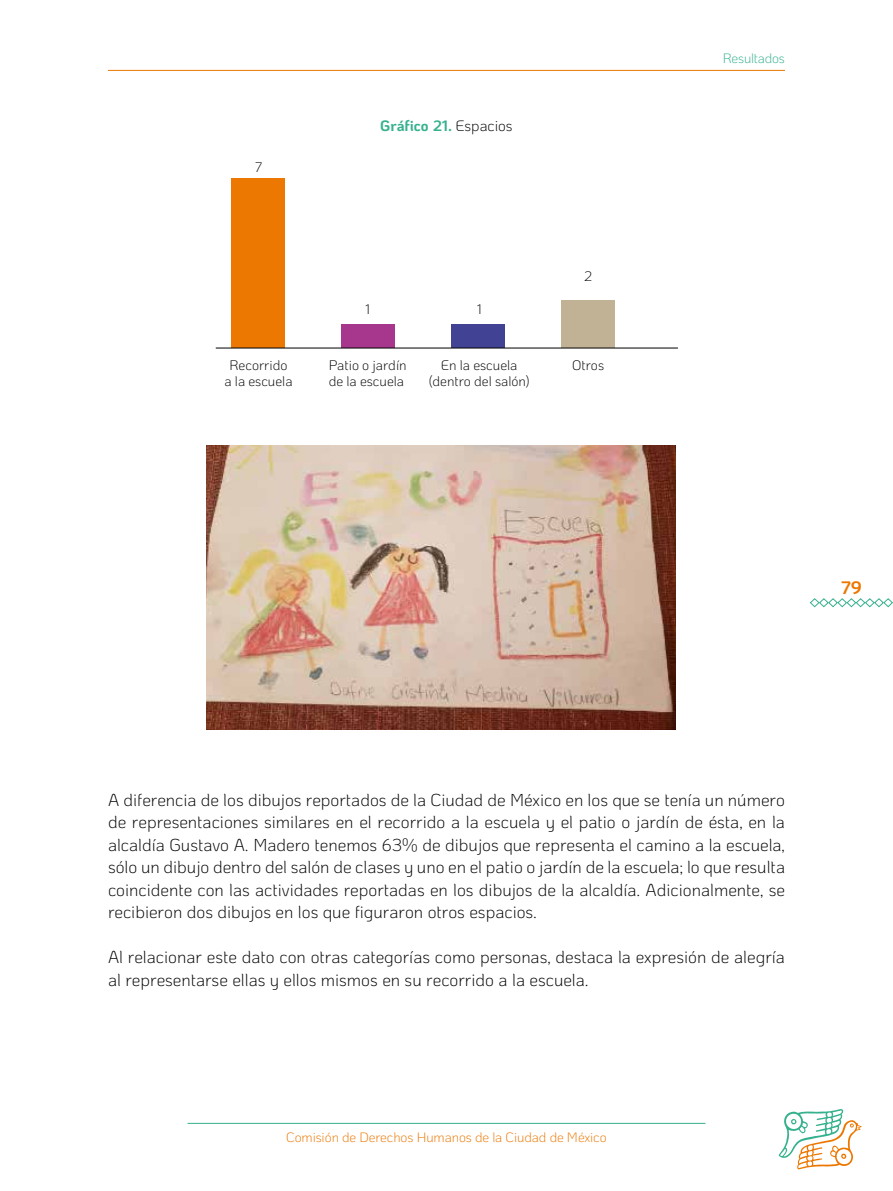
<style>
.page{position:relative;width:893px;height:1191px;background:#fff}
.page>*{position:absolute;margin:0;border:0;box-sizing:border-box;transform-origin:0 0}
.t1{font:700 18px "Ko Ho";color:#ec7700}
.t2{font:300 17.25px/22.5px "Ko Ho";color:#000;text-align:justify}
.t3{font:700 15px "Ko Ho";color:#36b18e}
.t4{font:300 13.8px/16.5px "Ko Ho";color:#000;text-align:center}
.t5{font:300 13.5px "Ko Ho";letter-spacing:-.005em;color:#ec7700}
.t6{font:300 13.5px "Ko Ho";letter-spacing:-.015em;color:#36b18e}
.s1{font-weight:300;color:#000}
</style>
<div class="page">
<hr style="left:108px;top:70px;width:677px;height:1px;background:#ec7700">
<hr style="left:188px;top:1123px;width:517px;height:1px;background:#36b18e">
<svg style="left:779px;top:1109px;width:83px;height:60px"></svg>
<svg style="left:809px;top:598px;width:84px;height:10px"></svg>
<div style="left:451px;top:325px;width:54px;height:23px;background:#414294"></div>
<div style="left:341px;top:325px;width:54px;height:23px;background:#a7378c"></div>
<div style="left:231px;top:179px;width:54px;height:169px;background:#ec7802"></div>
<div style="left:561px;top:300px;width:53px;height:48px;background:#c1b296"></div>
<hr style="left:216px;top:348px;width:462px;height:1px;background:#000">
<img style="left:207px;top:446px;width:468px;height:283px">
<p class="t4" style="left:255px;top:159px;width:9px">7</p>
<p class="t3" style="left:380px;top:113px;width:134px">Gráfico 21. <span class="s1">Espacios</span></p>
<p class="t4" style="left:365px;top:301px;width:6px">1</p>
<p class="t4" style="left:477px;top:301px;width:6px">1</p>
<p class="t4" style="left:224px;top:357px;width:70px">Recorrido a la escuela</p>
<p class="t4" style="left:329px;top:357px;width:79px;text-align:left">Patio o jardín de la escuela</p>
<p class="t4" style="left:429px;top:357px;width:103px">En la escuela (dentro del salón)</p>
<p class="t4" style="left:584px;top:268px;width:10px">2</p>
<p class="t4" style="left:572px;top:357px;width:33px">Otros</p>
<p class="t6" style="left:723px;top:48px;width:64px">Resultados</p>
<p class="t1" style="left:841px;top:572px;width:23px">79</p>
<p class="t2" style="left:108px;top:789px;width:678px">A diferencia de los dibujos reportados de la Ciudad de México en los que se tenía un número de representaciones similares en el recorrido a la escuela y el patio o jardín de ésta, en la alcaldía Gustavo A. Madero tenemos 63% de dibujos que representa el camino a la escuela, sólo un dibujo dentro del salón de clases y uno en el patio o jardín de la escuela; lo que resulta coincidente con las actividades reportadas en los dibujos de la alcaldía. Adicionalmente, se recibieron dos dibujos en los que figuraron otros espacios.</p>
<p class="t2" style="left:108px;top:946px;width:678px">Al relacionar este dato con otras categorías como personas, destaca la expresión de alegría al representarse ellas y ellos mismos en su recorrido a la escuela.</p>
<p class="t5" style="left:286px;top:1126px;width:322px">Comisión de Derechos Humanos de la Ciudad de México</p>
</div>
